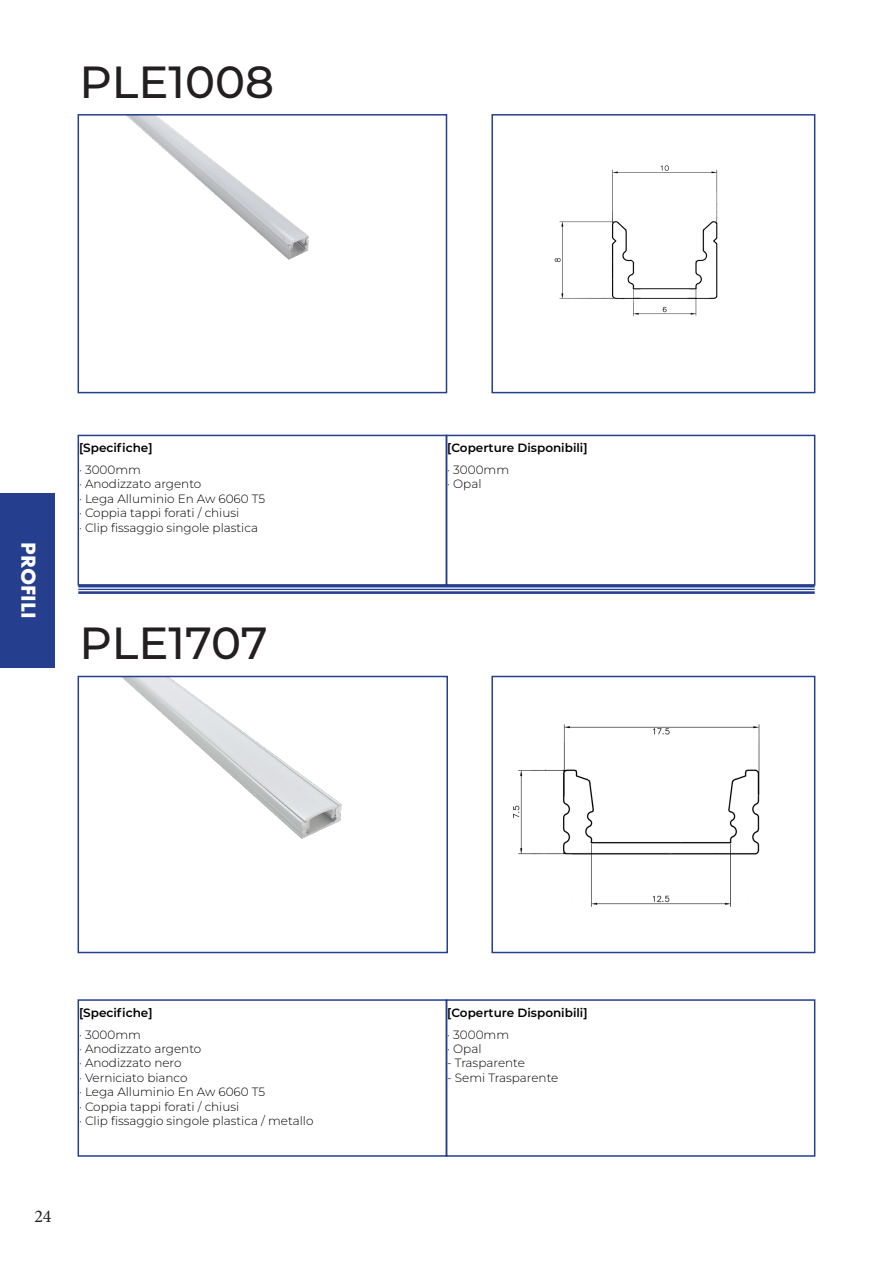
<style>
.page{position:relative;width:893px;height:1263px;background:#fff}
.page>*{position:absolute;margin:0;border:0;box-sizing:border-box;transform-origin:0 0}
.t1{font:500 45px "Montserrat";color:#231f20}
.t2{font:700 21px "Futura PT";color:#fff}
.t3{font:18px "Minion Pro";color:#231f20}
.t4{font:300 12px "Montserrat";color:#000}
.t5{font:600 12px "Montserrat";color:#000}
</style>
<div class="page">
<div style="left:0;top:493px;width:54px;height:175px;background:#253f8e"></div>
<img style="left:128px;top:117px;width:181px;height:143px">
<div style="left:78px;top:114px;width:369px;height:279px;border:2px solid #253f8e"></div>
<img style="left:124px;top:679px;width:218px;height:160px">
<div style="left:78px;top:676px;width:370px;height:277px;border:2px solid #253f8e"></div>
<img style="left:554px;top:165px;width:164px;height:152px">
<div style="left:491px;top:114px;width:324px;height:279px;border:2px solid #253f8e"></div>
<img style="left:514px;top:725px;width:246px;height:182px">
<div style="left:491px;top:676px;width:324px;height:277px;border:2px solid #253f8e"></div>
<div style="left:446px;top:999px;width:369px;height:158px;border:2px solid #253f8e"></div>
<div style="left:446px;top:435px;width:369px;height:151px;border:2px solid #253f8e"></div>
<div style="left:78px;top:999px;width:369px;height:158px;border:2px solid #253f8e"></div>
<div style="left:78px;top:435px;width:369px;height:151px;border:2px solid #253f8e"></div>
<hr style="left:78px;top:585px;width:737px;height:2px;background:#253f8e">
<hr style="left:78px;top:589px;width:737px;height:1px;background:#253f8e">
<hr style="left:78px;top:591px;width:737px;height:3px;background:#253f8e">
<p class="t1" style="left:80px;top:50px;width:196px">PLE1008</p>
<h2 class="t2" style="left:42px;top:542px;width:78px;rotate:90deg">PROFILI</h2>
<p class="t5" style="left:79px;top:439px;width:75px">[Specifiche]</p>
<p class="t4" style="left:79px;top:462px;width:63px">· 3000mm</p>
<p class="t4" style="left:79px;top:476px;width:124px">· Anodizzato argento</p>
<p class="t4" style="left:79px;top:490px;width:188px">· Lega Alluminio En Aw 6060 T5</p>
<p class="t4" style="left:79px;top:505px;width:162px">· Coppia tappi forati / chiusi</p>
<p class="t4" style="left:79px;top:519px;width:181px">· Clip fissaggio singole plastica</p>
<p class="t1" style="left:80px;top:612px;width:190px">PLE1707</p>
<p class="t5" style="left:447px;top:439px;width:142px">[Coperture Disponibili]</p>
<p class="t4" style="left:447px;top:462px;width:63px">· 3000mm</p>
<p class="t4" style="left:447px;top:476px;width:36px">· Opal</p>
<p class="t5" style="left:79px;top:1004px;width:75px">[Specifiche]</p>
<p class="t4" style="left:79px;top:1026px;width:63px">· 3000mm</p>
<p class="t4" style="left:79px;top:1041px;width:124px">· Anodizzato argento</p>
<p class="t4" style="left:79px;top:1055px;width:104px">· Anodizzato nero</p>
<p class="t4" style="left:79px;top:1069px;width:110px">· Verniciato bianco</p>
<p class="t4" style="left:79px;top:1084px;width:188px">· Lega Alluminio En Aw 6060 T5</p>
<p class="t4" style="left:79px;top:1098px;width:162px">· Coppia tappi forati / chiusi</p>
<p class="t4" style="left:79px;top:1113px;width:236px">· Clip fissaggio singole plastica / metallo</p>
<h3 class="t3" style="left:34px;top:1204px;width:19px">24</h3>
<p class="t5" style="left:447px;top:1004px;width:142px">[Coperture Disponibili]</p>
<p class="t4" style="left:447px;top:1026px;width:63px">· 3000mm</p>
<p class="t4" style="left:447px;top:1041px;width:36px">· Opal</p>
<p class="t4" style="left:447px;top:1055px;width:79px">- Trasparente</p>
<p class="t4" style="left:447px;top:1069px;width:113px">- Semi Trasparente</p>
</div>
